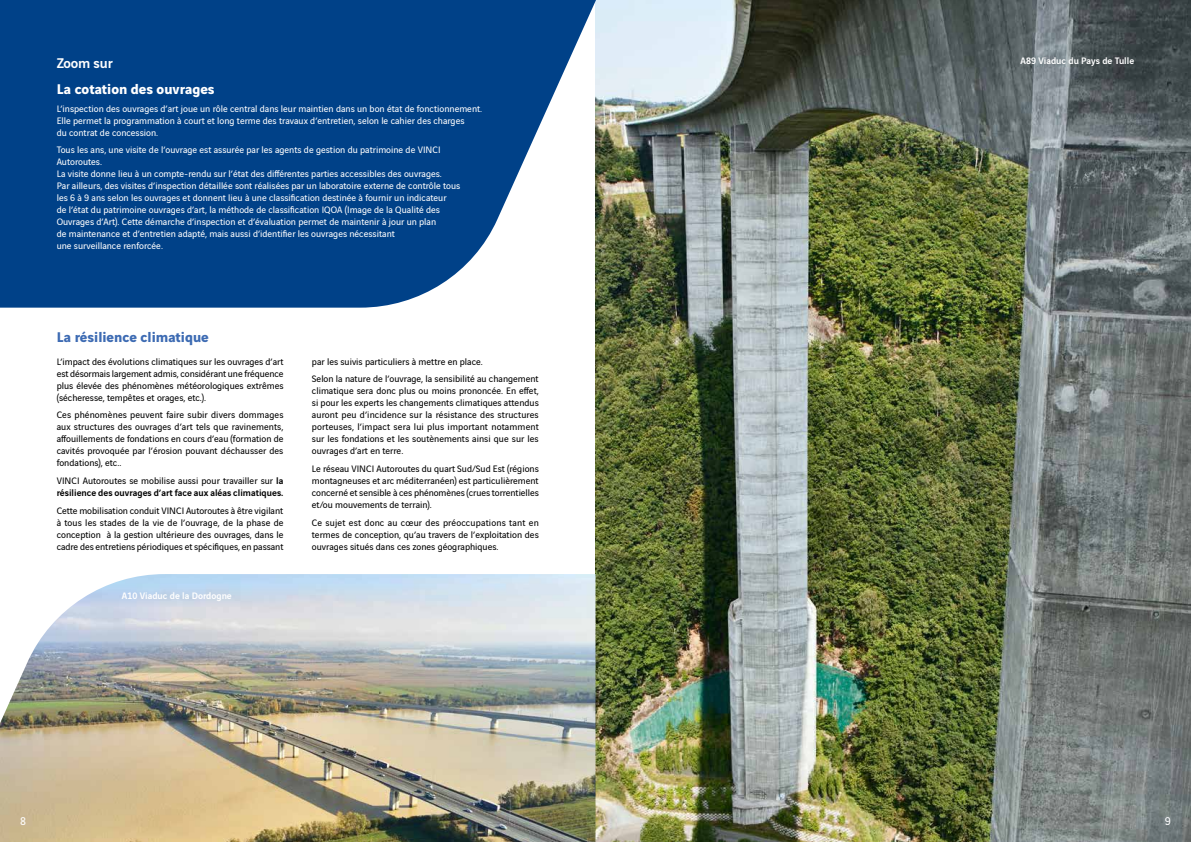
<style>
.page{position:relative;width:1191px;height:842px;background:#fff}
.page>*{position:absolute;margin:0;border:0;box-sizing:border-box;transform-origin:0 0}
.t1{font:700 15px "Vinci Sans";color:#3d6bb3}
.t2{font:700 15px "Vinci Sans";color:#fff}
.t3{font:500 15px "Vinci Sans";letter-spacing:-.01em;color:#fff}
.t4{font:12px "Vinci Sans";color:#fff}
.t5{font:10px/12px "Vinci Sans";color:#000;text-align:justify}
.t6{font:10px/12px "Vinci Sans";color:#fff}
.t7{font:500 10px/12px "Vinci Sans";color:#000}
.t8{font:500 10px "Vinci Sans";color:#fff}
.s1{font-weight:400}
</style>
<div class="page">
<img style="left:595px;top:0;width:596px;height:842px">
<svg style="left:0;top:0;width:649px;height:308px;background:#285d95"></svg>
<img style="left:0;top:574px;width:595px;height:268px">
<h1 class="t3" style="left:57px;top:52px;width:58px">Zoom sur</h1>
<h1 class="t2" style="left:57px;top:77px;width:159px">La cotation des ouvrages</h1>
<p class="t6" style="left:57px;top:101px;width:427px">L’inspection des ouvrages d’art joue un rôle central dans leur maintien dans un bon état de fonctionnement.<br>Elle permet la programmation à court et long terme des travaux d’entretien, selon le cahier des charges<br>du contrat de concession.</p>
<p class="t6" style="left:57px;top:143px;width:405px">Tous les ans, une visite de l’ouvrage est assurée par les agents de gestion du patrimoine de VINCI Autoroutes.<br>La visite donne lieu à un compte-rendu sur l’état des différentes parties accessibles des ouvrages.<br>Par ailleurs, des visites d’inspection détaillée sont réalisées par un laboratoire externe de contrôle tous les 6 à 9 ans selon les ouvrages et donnent lieu à une classification destinée à fournir un indicateur<br>de l’état du patrimoine ouvrages d’art, la méthode de classification IQOA (Image de la Qualité des Ouvrages d’Art). Cette démarche d’inspection et d’évaluation permet de maintenir à jour un plan<br>de maintenance et d’entretien adapté, mais aussi d’identifier les ouvrages nécessitant<br>une surveillance renforcée.</p>
<h1 class="t1" style="left:57px;top:325px;width:154px">La résilience climatique</h1>
<p class="t5" style="left:57px;top:354px;width:228px">L’impact des évolutions climatiques sur les ouvrages d’art est désormais largement admis, considérant une fréquence plus élevée des phénomènes météorologiques extrêmes (sécheresse, tempêtes et orages, etc.).</p>
<p class="t5" style="left:57px;top:408px;width:228px">Ces phénomènes peuvent faire subir divers dommages aux structures des ouvrages d’art tels que ravinements, affouillements de fondations en cours d’eau (formation de cavités provoquée par l’érosion pouvant déchausser des fondations), etc..</p>
<p class="t7" style="left:57px;top:474px;width:228px"><span class="s1">VINCI Autoroutes se mobilise aussi pour travailler sur</span> la résilience des ouvrages d’art face aux aléas climatiques.</p>
<p class="t5" style="left:57px;top:503px;width:228px">Cette mobilisation conduit VINCI Autoroutes à être vigilant à tous les stades de la vie de l’ouvrage, de la phase de conception à la gestion ultérieure des ouvrages, dans le cadre des entretiens périodiques et spécifiques, en passant</p>
<p class="t8" style="left:122px;top:588px;width:111px">A10 Viaduc de la Dordogne</p>
<p class="t5" style="left:312px;top:352px;width:228px;line-height:17.7px">par les suivis particuliers à mettre en place.<br>Selon la nature de l’ouvrage, la sensibilité au changement</p>
<p class="t5" style="left:312px;top:384px;width:228px">climatique sera donc plus ou moins prononcée. En effet, si pour les experts les changements climatiques attendus auront peu d’incidence sur la résistance des structures porteuses, l’impact sera lui plus important notamment sur les fondations et les soutènements ainsi que sur les ouvrages d’art en terre.</p>
<p class="t5" style="left:312px;top:462px;width:228px">Le réseau VINCI Autoroutes du quart Sud/Sud Est (régions montagneuses et arc méditerranéen) est particulièrement concerné et sensible à ces phénomènes (crues torrentielles et/ou mouvements de terrain).</p>
<p class="t5" style="left:312px;top:515px;width:228px">Ce sujet est donc au cœur des préoccupations tant en termes de conception, qu’au travers de l’exploitation des ouvrages situés dans ces zones géographiques.</p>
<p class="t8" style="left:1020px;top:53px;width:115px">A89 Viaduc du Pays de Tulle</p>
<p class="t4" style="left:20px;top:812px;width:7px">8</p>
<p class="t4" style="left:1164px;top:812px;width:7px">9</p>
</div>
